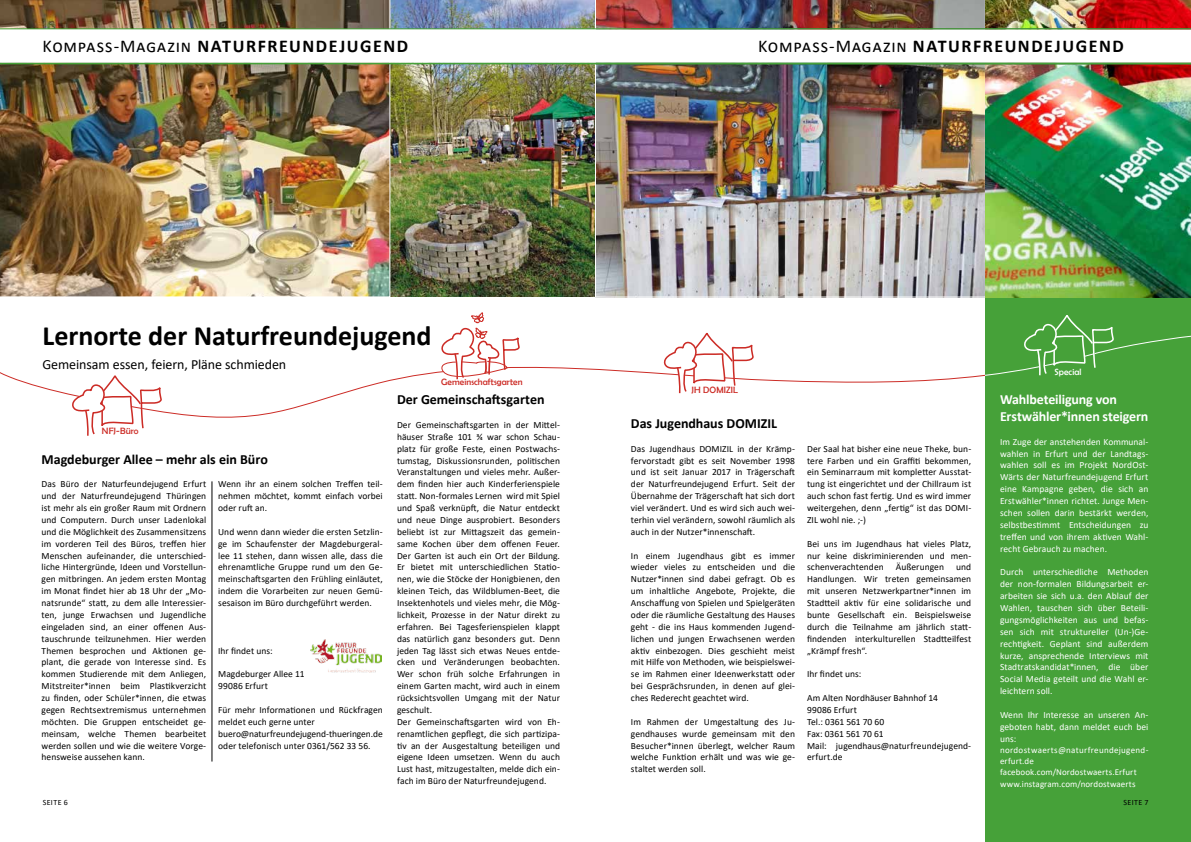
<style>
.page{position:relative;width:1191px;height:842px;background:#fff}
.page>*{position:absolute;margin:0;border:0;box-sizing:border-box;transform-origin:0 0}
.t1{font:700 28px "Calibri";color:#000}
.t2{font:18px "Calibri";letter-spacing:.04em;color:#000}
.t3{font:700 18px "Calibri";color:#000}
.t4{font:700 14px "Calibri";color:#000}
.t5{font:700 14px/16.8px "Calibri";letter-spacing:-.015em;color:#fff}
.t6{font:14px "Calibri";letter-spacing:-.01em;color:#000}
.t7{font:9.5px/11.9px "Calibri";letter-spacing:.005em;color:#000;text-align:justify}
.t8{font:9.5px/11.9px "Calibri";letter-spacing:.005em;color:#fff;text-align:justify}
.t9{font:9.2px "Berlin Sans FB";letter-spacing:.005em;color:#cc2c26}
.t10{font:9.2px "Berlin Sans FB";letter-spacing:.005em;color:#fff}
.t11{font:9px/11.2px "Calibri";letter-spacing:.01em;color:#fff}
.t12{font:8px "Calibri";letter-spacing:.05em;color:#000}
.s1{font-weight:700}
</style>
<div class="page">
<svg style="left:0;top:366px;width:984px;height:52px"></svg>
<img style="left:390px;top:0;width:205px;height:297px">
<img style="left:985px;top:0;width:206px;height:841px">
<img style="left:595px;top:0;width:391px;height:298px">
<img style="left:0;top:0;width:390px;height:297px">
<hr style="left:0;top:62px;width:1191px;height:2px;background:#46a139">
<svg style="left:0;top:29px;width:1191px;height:33px"></svg>
<hr style="left:0;top:28px;width:1191px;height:1px;background:#46a139">
<img style="left:310px;top:639px;width:71px;height:34px">
<hr style="left:212px;top:481px;width:1px;height:280px;background:#000">
<svg style="left:70px;top:373px;width:93px;height:63px"></svg>
<svg style="left:661px;top:332px;width:93px;height:63px"></svg>
<svg style="left:438px;top:313px;width:82px;height:73px"></svg>
<svg style="left:984px;top:312px;width:207px;height:65px;background:#52a746"></svg>
<h2 class="t2" style="left:43px;top:33px;width:271px">Kompass-Magazin <span class="s1">NAturfreundej</span></h2>
<h2 class="t3" style="left:347px;top:33px;width:26px">ugend</h2>
<h2 class="t2" style="left:758px;top:33px;width:271px">Kompass-Magazin <span class="s1">NAturfreundej</span></h2>
<h2 class="t3" style="left:1062px;top:33px;width:26px">ugend</h2>
<h1 class="t1" style="left:43px;top:316px;width:390px">Lernorte der Naturfreundejugend</h1>
<h3 class="t6" style="left:43px;top:354px;width:245px">Gemeinsam essen, feiern, Pläne schmieden</h3>
<p class="t9" style="left:441px;top:377px;width:83px">Gemeinschaftsgarten</p>
<p class="t9" style="left:102px;top:426px;width:38px">NFJ-Büro</p>
<h3 class="t4" style="left:42px;top:449px;width:228px">Magdeburger Allee – mehr als ein Büro</h3>
<p class="t7" style="left:42px;top:478px;width:166px">Das Büro der Naturfeundejugend Erfurt und der Naturfreundejugend Thüringen ist mehr als ein großer Raum mit Ordnern und Computern. Durch unser Ladenlokal und die Möglichkeit des Zusammensitzens im vorderen Teil des Büros, treffen hier Menschen aufeinander, die unterschied&shy;liche Hintergründe, Ideen und Vorstellun&shy;gen mitbringen. An jedem ersten Montag im Monat findet hier ab 18 Uhr der „Mo&shy;natsrunde“ statt, zu dem alle Interessier&shy;ten, junge Erwachsen und Jugendliche eingeladen sind, an einer offenen Aus&shy;tauschrunde teilzunehmen. Hier werden Themen besprochen und Aktionen ge&shy;plant, die gerade von I nteresse sind. Es kommen Studierende mit dem Anliegen, Mitstreiter*innen beim Plastikverzicht zu finden, oder Schüler*innen, die etwas gegen Rechtsextremismus unternehmen möchten. Die Gruppen entscheidet ge&shy;meinsam, welche Themen bearbeitet werden sollen und wie die weitere Vorge&shy;hensweise aussehen kann.</p>
<p class="t7" style="left:218px;top:478px;width:166px">Wenn ihr an einem solchen Treffen teil&shy;nehmen möchtet, kommt einfach vorbei oder ruft an.</p>
<p class="t7" style="left:218px;top:525px;width:166px">Und wenn dann wieder die ersten Setzlin&shy;ge im Schaufenster der Magdeburgeral&shy;lee 11 stehen, dann wissen alle, dass die ehrenamtliche Gruppe rund um den Ge&shy;meinschaftsgarten den Frühling einläutet, indem die Vorarbeiten zur neuen Gemü&shy;sesaison im Büro durchgeführt werden.</p>
<p class="t7" style="left:218px;top:644px;width:56px">Ihr findet uns:</p>
<p class="t7" style="left:218px;top:668px;width:88px">Magdeburger Allee 11<br>99086 Erfurt</p>
<p class="t7" style="left:218px;top:704px;width:166px;text-align:left">Für mehr Informationen und Rückfragen meldet euch gerne unter buero@naturfreundejugend-thueringen.de oder telefonisch unter 0361/562 33 56.</p>
<h3 class="t4" style="left:397px;top:390px;width:149px">Der Gemeinschaftsgarten</h3>
<p class="t7" style="left:397px;top:419px;width:164px;text-align:left">Der Gemeinschaftsgarten in der Mittel&shy;häuser Straße 101 ¾ war schon Schau&shy;platz für große Feste, einen Postwachs&shy;tumstag, Diskussionsrunden, politischen Veranstaltungen und vieles mehr. Außer&shy;dem finden hier auch Kinderferienspiele statt. Non-formales Lernen wird mit Spiel und Spaß verknüpft, die Natur entdeckt und neue Dinge ausprobiert. Besonders beliebt ist zur Mittagszeit das gemein&shy;same Kochen über dem offenen Feuer.<br>Der Garten ist auch ein Ort der Bildung.<br>Er bietet mit unterschiedlichen Statio&shy;nen, wie die Stöcke der Honigbienen, den kleinen Teich, das Wildblumen-Beet, die I nsektenhotels und vieles mehr, die Mög&shy;lichkeit, Prozesse in der Natur direkt zu erfahren. Bei Tagesferienspielen klappt das natürlich ganz besonders gut. Denn jeden Tag lässt sich etwas Neues entde&shy;cken und Veränderungen beobachten.<br>Wer schon früh solche Erfahrungen in einem Garten macht, wird auch in einem rücksichtsvollen Umgang mit der Natur geschult.<br>Der Gemeinschaftsgarten wird von Eh&shy;renamtlichen gepflegt, die sich partizipa&shy;tiv an der Ausgestaltung beteiligen und eigene Ideen umsetzen. Wenn du auch Lust hast, mitzugestalten, melde dich ein&shy;fach im Büro der Naturfreundejugend.</p>
<p class="t9" style="left:691px;top:385px;width:48px">JH DOMIZIL</p>
<h3 class="t4" style="left:631px;top:413px;width:148px">Das Jugendhaus DOMIZIL</h3>
<p class="t7" style="left:631px;top:442px;width:166px">Das Jugendhaus DOMIZIL in der Krämp&shy;fervorstadt gibt es seit November 1998 und ist seit Januar 2017 in Trägerschaft der Naturfreundejugend Erfurt. Seit der Übernahme der Trägerschaft hat sich dort viel verändert. Und es wird sich auch wei&shy;terhin viel verändern, sowohl räumlich als auch in der Nutzer*innenschaft.</p>
<p class="t7" style="left:631px;top:549px;width:166px">I n einem Jugendhaus gibt es immer wieder vieles zu entscheiden und die Nutzer*innen sind dabei gefragt. Ob es um inhaltliche Angebote, Projekte, die Anschaffung von Spielen und Spielgeräten oder die räumliche Gestaltung des Hauses geht - die ins Haus kommenden Jugend&shy;lichen und jungen Erwachsenen werden aktiv einbezogen. Dies geschieht meist mit Hilfe von Methoden, wie beispielswei&shy;se im Rahmen einer Ideenwerkstatt oder bei Gesprächsrunden, in denen auf glei&shy;ches Rederecht geachtet wird.</p>
<p class="t7" style="left:631px;top:715px;width:166px">I m Rahmen der Umgestaltung des Ju&shy;gendhauses wurde gemeinsam mit den Besucher*innen überlegt, welcher Raum welche Funktion erhält und was wie ge&shy;staltet werden soll.</p>
<p class="t7" style="left:807px;top:442px;width:166px">Der Saal hat bisher eine neue Theke, bun&shy;tere Farben und ein Graffiti bekommen, ein Seminarraum mit kompletter Ausstat&shy;tung ist eingerichtet und der Chillraum ist auch schon fast fertig. Und es wird immer weitergehen, denn „fertig“ ist das DOMI-ZIL wohl nie. ;-)</p>
<p class="t7" style="left:807px;top:537px;width:166px">Bei uns im Jugendhaus hat vieles Platz, nur keine diskriminierenden und men&shy;schenverachtenden</p>
<p class="t7" style="left:896px;top:561px;width:50px">Äußerungen</p>
<p class="t7" style="left:807px;top:561px;width:166px;text-indent:149px">und Handlungen. Wir treten gemeinsamen mit unseren Netzwerkpartner*innen im Stadtteil aktiv für eine solidarische und bunte Gesellschaft ein. Beispielsweise durch die Teilnahme am jährlich statt&shy;findenden interkulturellen Stadtteilfest „Krämpf fresh“.</p>
<p class="t7" style="left:807px;top:668px;width:56px">Ihr findet uns:</p>
<p class="t7" style="left:807px;top:692px;width:166px;text-align:left">Am Alten Nordhäuser Bahnhof 14<br>99086 Erfurt<br>Tel.: 0361 561 70 60<br>Fax: 0361 561 70 61<br>Mail: jugendhaus@naturfreundejugend&shy;erfurt.de</p>
<p class="t10" style="left:1054px;top:367px;width:28px">Special</p>
<h3 class="t5" style="left:1000px;top:391px;width:150px">Wahlbeteiligung von<br>Erstwähler*innen steigern</h3>
<p class="t8" style="left:1000px;top:435px;width:150px">I m Zuge der anstehenden Kommunal&shy;wahlen in Erfurt und der Landtags&shy;wahlen soll es im Projekt NordOst-Wärts der Naturfreundejugend Erfurt eine Kampagne geben, die sich an Erstwähler*innen richtet. Junge Men&shy;schen sollen darin bestärkt werden, selbstbestimmt Entscheidungen zu treffen und von ihrem aktiven Wahl&shy;recht Gebrauch zu machen.</p>
<p class="t8" style="left:1000px;top:566px;width:150px">Durch unterschiedliche Methoden der non-formalen Bildungsarbeit er&shy;arbeiten sie sich u.a. den Ablauf der Wahlen, tauschen sich über Beteili&shy;gungsmöglichkeiten aus und befas&shy;sen sich mit struktureller (Un-)Ge&shy;rechtigkeit. Geplant sind außerdem kurze, ansprechende I nterviews mit Stadtratskandidat*innen, die über Social Media geteilt und die Wahl er&shy;leichtern soll.</p>
<p class="t8" style="left:1000px;top:708px;width:150px">Wenn I hr I nteresse an unseren An&shy;geboten habt, dann meldet euch bei uns:</p>
<p class="t11" style="left:1000px;top:744px;width:150px">nordostwaerts@naturfreundejugend&shy;erfurt.de facebook.com/Nordostwaerts.Erfurt www.instagram.com/nordostwaerts</p>
<p class="t12" style="left:43px;top:797px;width:9px">Seite</p>
<p class="t12" style="left:64px;top:797px;width:6px">6</p>
<p class="t12" style="left:1123px;top:797px;width:27px">Seite 7</p>
</div>
